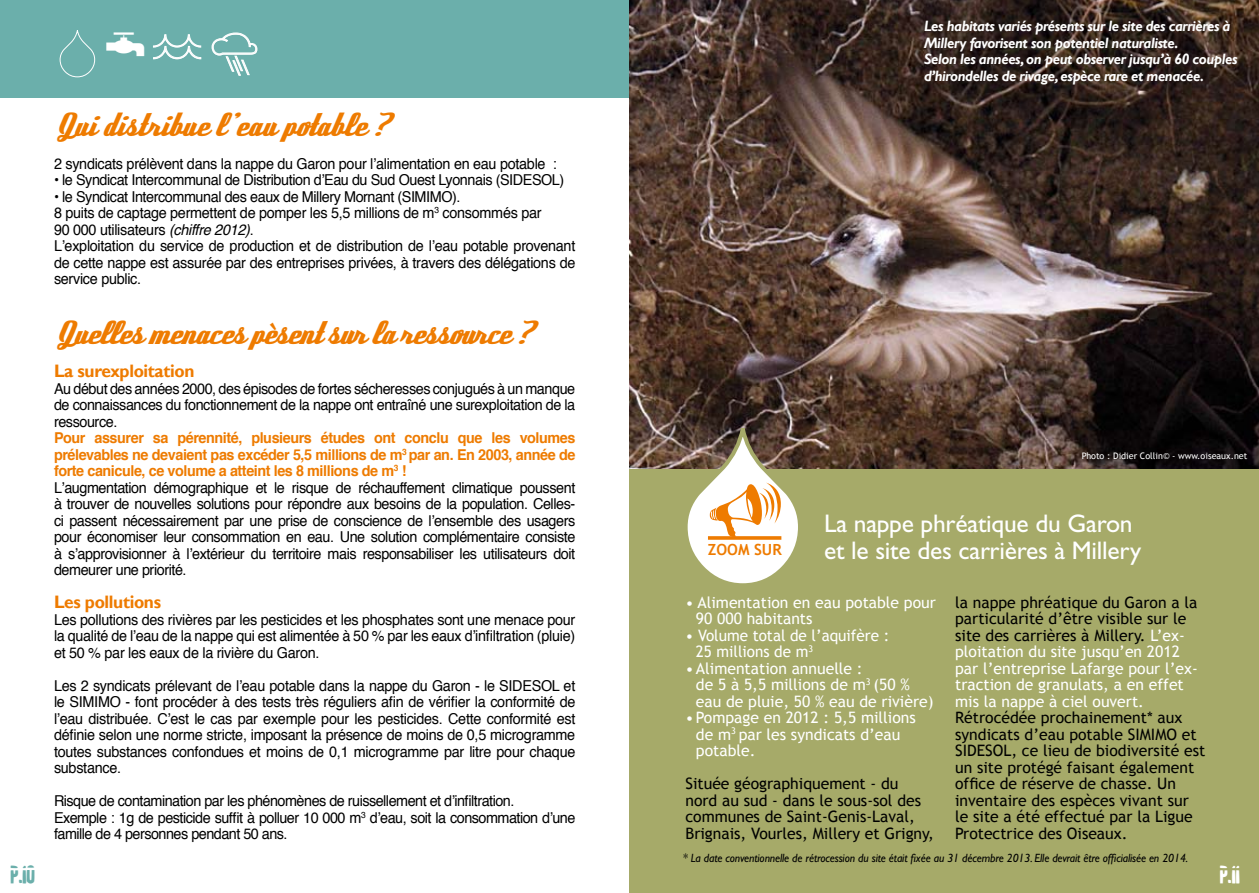
<style>
.page{position:relative;width:1259px;height:893px;background:#fff}
.page>*{position:absolute;margin:0;border:0;box-sizing:border-box;transform-origin:0 0}
.t1{font:47.1px "Mostly Waves";color:#fff}
.t2{font:39px "Waterline";color:#6bafab;scale:.9 1}
.t3{font:39px "Waterline";color:#fff;scale:.9 1}
.t4{font:31.5px "Deftone Stylus";letter-spacing:-.035em;color:#ee7b00;scale:.96 1}
.t5{font:25.5px/27px "Gill Sans";letter-spacing:-.01em;color:#fff}
.t6{font:700 18px "Gill Sans";letter-spacing:-.02em;color:#ee7b00;scale:.96 1}
.t7{font:15.75px/16.5px "Trebuchet MS";color:#fff}
.t8{font:15.75px/16.5px "Trebuchet MS";color:#000}
.t9{font:700 15.3px "Trebuchet MS";color:#ee7b00}
.t10{font:15px/16.5px "Helvetica";letter-spacing:-.03em;color:#000;scale:.96 1}
.t11{font:italic 700 15px/16.5px "Gill Sans";letter-spacing:-.03em;color:#fff;scale:.96 1}
.t12{font:italic 12px "Gill Sans";letter-spacing:-.01em;color:#000;scale:.96 1}
.t13{font:9px "Trebuchet MS";color:#fff}
.s1{font-style:italic}
.s2{font-weight:700;color:#ee7b00}
.s3{color:#000}
</style>
<div class="page">
<div style="left:0;top:0;width:682px;height:98px;background:#6bafab"></div>
<img style="left:629px;top:0;width:630px;height:469px">
<div style="left:629px;top:469px;width:630px;height:424px;background:#a6aa69"></div>
<svg style="left:59px;top:30px;width:37px;height:48px"></svg>
<svg style="left:211px;top:32px;width:47px;height:44px"></svg>
<svg style="left:153px;top:34px;width:49px;height:26px"></svg>
<svg style="left:682px;top:408px;width:122px;height:176px"></svg>
<h2 class="t2" style="left:11px;top:848px;width:29px">p.10</h2>
<h1 class="t1" style="left:106px;top:34px;width:153px">1dd Y</h1>
<h3 class="t4" style="left:54px;top:104px;width:348px">Qui distribue l’eau potable ?</h3>
<p class="t10" style="left:54px;top:156px;width:525px">2 syndicats prélèvent dans la nappe du Garon pour l’alimentation en eau potable :</p>
<p class="t10" style="left:54px;top:172px;width:533px">• le Syndicat Intercommunal de Distribution d’Eau du Sud Ouest Lyonnais (SIDESOL)</p>
<p class="t10" style="left:54px;top:189px;width:544px">• le Syndicat Intercommunal des eaux de Millery Mornant (SIMIMO).<br>8 puits de captage permettent de pomper les 5,5 millions de m<sup>3</sup> consommés par<br>90 000 utilisateurs <span class="s1">(chiffre 2012)</span>.<br>L’exploitation du service de production et de distribution de l’eau potable provenant de cette nappe est assurée par des entreprises privées, à travers des délégations de service public.</p>
<h3 class="t4" style="left:54px;top:313px;width:497px">Quelles menaces pèsent sur la ressource ?</h3>
<p class="t6" style="left:54px;top:360px;width:148px">La surexploitation</p>
<p class="t10" style="left:54px;top:381px;width:544px;text-align:justify">Au début des années 2000, des épisodes de fortes sécheresses conjugués à un manque de connaissances du fonctionnement de la nappe ont entraîné une surexploitation de la ressource.</p>
<p class="t10" style="left:54px;top:430px;width:545px"><span class="s2">Pour assurer sa pérennité, plusieurs études ont conclu que les volumes prélevables ne devaient pas excéder 5,5 millions de m</span><sup>3</sup> <span class="s2">par an. En 2003, année de forte canicule, ce volume a atteint les 8 millions de m</span><sup>3</sup> <span class="s2">!<br></span>L’augmentation démographique et le risque de réchauffement climatique poussent à trouver de nouvelles solutions pour répondre aux besoins de la population. Celles&shy;ci passent nécessairement par une prise de conscience de l’ensemble des usagers pour économiser leur consommation en eau. Une solution complémentaire consiste à s’approvisionner à l’extérieur du territoire mais responsabiliser les utilisateurs doit demeurer une priorité.</p>
<p class="t6" style="left:54px;top:591px;width:113px">Les pollutions</p>
<p class="t10" style="left:54px;top:612px;width:544px;text-align:justify">Les pollutions des rivières par les pesticides et les phosphates sont une menace pour la qualité de l’eau de la nappe qui est alimentée à 50 % par les eaux d’infiltration (pluie) et 50 % par les eaux de la rivière du Garon.</p>
<p class="t10" style="left:54px;top:678px;width:544px;text-align:justify">Les 2 syndicats prélevant de l’eau potable dans la nappe du Garon - le SIDESOL et le SIMIMO - font procéder à des tests très réguliers afin de vérifier la conformité de l’eau distribuée. C’est le cas par exemple pour les pesticides. Cette conformité est définie selon une norme stricte, imposant la présence de moins de 0,5 microgramme toutes substances confondues et moins de 0,1 microgramme par litre pour chaque substance.</p>
<p class="t10" style="left:54px;top:793px;width:545px">Risque de contamination par les phénomènes de ruissellement et d’infiltration.<br>Exemple : 1g de pesticide suffit à polluer 10 000 m<sup>3</sup> d’eau, soit la consommation d’une famille de 4 personnes pendant 50 ans.</p>
<p class="t11" style="left:924px;top:19px;width:328px">Les habitats variés présents sur le site des carrières à<br>Millery favorisent son potentiel naturaliste.<br>Selon les années, on peut observer jusqu’à 60 couples</p>
<p class="t11" style="left:924px;top:68px;width:293px">d’hirondelles de rivage, espèce rare et menacée.</p>
<p class="t9" style="left:708px;top:540px;width:75px">ZOOM SUR</p>
<p class="t13" style="left:1081px;top:451px;width:167px">Photo : Didier Collin© - www.oiseaux.net</p>
<h3 class="t5" style="left:824px;top:510px;width:318px">La nappe phréatique du Garon et le site des carrières à Millery</h3>
<p class="t7" style="left:696px;top:594px;width:241px;text-indent:-11px">• Alimentation en eau potable pour<br>90 000 habitants</p>
<p class="t7" style="left:696px;top:627px;width:195px;text-indent:-10px">• Volume total de l’aquifère :<br>25 millions de m<sup>3</sup></p>
<p class="t7" style="left:696px;top:660px;width:239px;text-indent:-10px">•Alimentation annuelle :<br>de 5 à 5,5 millions de m<sup>3</sup> (50 % eau de pluie, 50 % eau de rivière)</p>
<p class="t7" style="left:696px;top:709px;width:221px;text-indent:-11px">• Pompage en 2012 : 5,5 millions de m<sup>3</sup> par les syndicats d’eau potable.</p>
<p class="t8" style="left:685px;top:775px;width:250px">Située géographiquement - du nord au sud - dans le sous-sol des communes de Saint-Genis-Laval, Brignais, Vourles, Millery et Grigny,</p>
<p class="t7" style="left:955px;top:594px;width:244px"><span class="s3">la nappe phréatique du Garon a la particularité d’être visible sur le site des carrières à Millery.</span> L’ex&shy;ploitation du site jusqu’en 2012 par l’entreprise Lafarge pour l’ex&shy;traction de granulats, a en effet mis la nappe à ciel ouvert.</p>
<p class="t8" style="left:955px;top:710px;width:252px">Rétrocédée prochainement* aux syndicats d’eau potable SIMIMO et<br>SIDESOL, ce lieu de biodiversité est un site protégé faisant également office de réserve de chasse. Un inventaire des espèces vivant sur le site a été effectué par la Ligue<br>Protectrice des Oiseaux.</p>
<p class="t12" style="left:682px;top:851px;width:528px">* La date conventionnelle de rétrocession du site était fixée au 31 décembre 2013. Elle devrait être officialisée en 2014.</p>
<h2 class="t3" style="left:1219px;top:848px;width:24px">p.11</h2>
</div>
